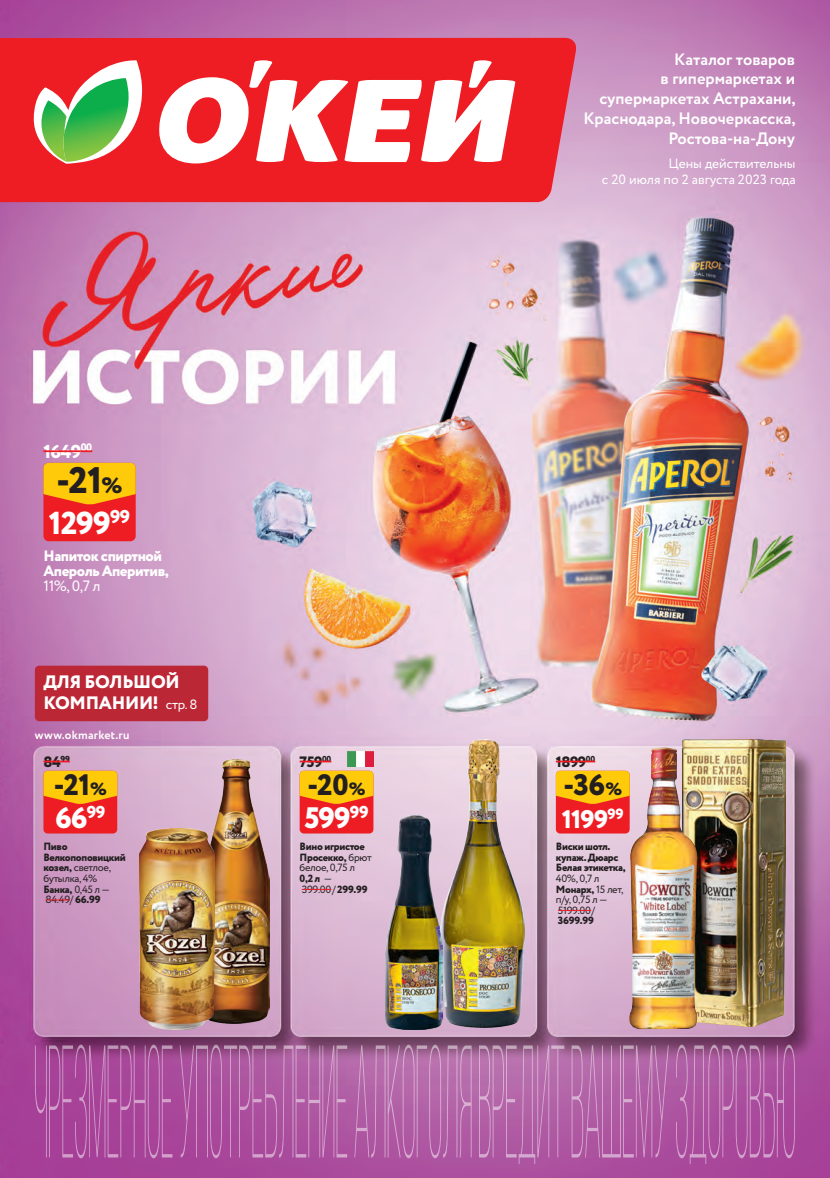
<style>
.page{position:relative;width:830px;height:1178px;background:#fff}
.page>*{position:absolute;margin:0;border:0;box-sizing:border-box;transform-origin:0 0}
.t1{font:800 36.9px "Circe";color:#231f20}
.t2{font:800 31.8px "Circe";color:#fff}
.t3{font:800 29.55px "Circe";color:#231f20}
.t4{font:800 29.55px "Circe";color:#fff}
.t5{font:800 25.5px "Circe";color:#fff}
.t6{font:800 18.75px "Circe";color:#fff}
.t7{font:800 18px/21px "Circe";letter-spacing:-.015em;color:#fff}
.t8{font:700 16.5px/19.8px "Circe";color:#fff;text-align:right}
.t9{font:800 15px/15px "Circe";letter-spacing:-.03em;color:#fff}
.t10{font:800 15px "Circe";letter-spacing:-.03em;color:#231f20}
.t11{font:15px "Circe";color:#fff}
.t12{font:13.5px/16.2px "Circe";color:#fff;text-align:right}
.t13{font:700 12px "Circe";letter-spacing:.02em;color:#fff}
.t14{font:800 10.5px/10.6px "Circe";letter-spacing:-.03em;color:#231f20}
.t15{font:10.5px/10.8px "Circe";letter-spacing:-.03em;color:#231f20}
.s1{font-size:22.2px}
.s2{font-weight:400;font-size:13.5px}
.s3{font-size:17.7px}
.s4{font-weight:400}
.s5{font-weight:800}
</style>
<div class="page">
<img style="left:0;top:0;width:829px;height:1178px">
<img style="left:682px;top:739px;width:102px;height:288px">
<img style="left:629px;top:747px;width:68px;height:282px">
<hr style="left:557px;top:910px;width:34px;height:1px;background:#ee1d23">
<div style="left:555px;top:771px;width:74px;height:62px;background:#ee1d23;border-radius:4px"></div>
<svg style="left:555px;top:771px;width:74px;height:33px;background:#fbb50f"></svg>
<hr style="left:555px;top:761px;width:30px;height:1px;background:#ee1d23">
<img style="left:202px;top:759px;width:67px;height:264px">
<img style="left:139px;top:828px;width:75px;height:201px">
<svg style="left:46px;top:899px;width:24px;height:1px"></svg>
<div style="left:43px;top:771px;width:74px;height:62px;background:#ee1d23;border-radius:4px"></div>
<svg style="left:43px;top:771px;width:74px;height:33px;background:#fbb50e"></svg>
<svg style="left:43px;top:761px;width:27px;height:1px"></svg>
<img style="left:440px;top:739px;width:84px;height:288px">
<img style="left:385px;top:815px;width:57px;height:214px">
<img style="left:347px;top:751px;width:26px;height:16px">
<hr style="left:301px;top:889px;width:30px;height:1px;background:#ee1d23">
<div style="left:299px;top:771px;width:74px;height:62px;background:#ee1d23;border-radius:4px"></div>
<svg style="left:299px;top:771px;width:74px;height:33px;background:#fbb50e"></svg>
<svg style="left:299px;top:761px;width:32px;height:1px"></svg>
<div style="left:43px;top:463px;width:93px;height:78px;background:#ee1d23;border-radius:5px"></div>
<svg style="left:43px;top:463px;width:93px;height:41px;background:#fbb60e"></svg>
<hr style="left:43px;top:450px;width:38px;height:2px;background:#ee1d23">
<svg style="left:81px;top:450px;width:11px;height:2px"></svg>
<div style="left:0;top:38px;width:575px;height:164px;background:#ee1d23"></div>
<svg style="left:158px;top:60px;width:357px;height:103px"></svg>
<svg style="left:33px;top:59px;width:109px;height:105px"></svg>
<svg style="left:35px;top:1045px;width:759px;height:119px;background:#b05ea3"></svg>
<div style="left:35px;top:666px;width:173px;height:55px;background:#bc2736;border-radius:4px"></div>
<h3 class="t6" style="left:43px;top:438px;width:50px">1649<sup>00</sup></h3>
<h1 class="t1" style="left:56px;top:456px;width:68px">-21<span class="s1">%</span></h1>
<h2 class="t2" style="left:49px;top:501px;width:83px">1299<sup>99</sup></h2>
<h3 class="t9" style="left:43px;top:550px;width:127px">Напиток спиртной<br>Апероль Аперитив,</h3>
<h3 class="t11" style="left:43px;top:576px;width:58px">11%, 0,7 л</h3>
<h3 class="t7" style="left:43px;top:672px;width:155px">ДЛЯ БОЛЬШОЙ<br>КОМПАНИИ! <span class="s2">стр. 8</span></h3>
<p class="t13" style="left:35px;top:727px;width:96px">www.okmarket.ru</p>
<h3 class="t10" style="left:43px;top:751px;width:28px">84<sup>99</sup></h3>
<h3 class="t3" style="left:54px;top:765px;width:54px">-21<span class="s3">%</span></h3>
<h3 class="t4" style="left:55px;top:797px;width:52px">66<sup>99</sup></h3>
<p class="t14" style="left:43px;top:842px;width:84px">Пиво<br>Велкопоповицкий козел, <span class="s4">светлое, бутылка, 4%<br></span>Банка, <span class="s4">0,45 л —<br>84.49/</span> 66.99</p>
<h3 class="t10" style="left:299px;top:751px;width:33px">759<sup>00</sup></h3>
<h3 class="t3" style="left:307px;top:765px;width:60px">-20<span class="s3">%</span></h3>
<h3 class="t4" style="left:304px;top:797px;width:66px">599<sup>99</sup></h3>
<p class="t14" style="left:299px;top:842px;width:73px">Вино игристое<br>Просекко, <span class="s4">брют белое, 0,75 л<br></span>0,2 л <span class="s4">—<br>399.00/</span> 299.99</p>
<h3 class="t8" style="left:583px;top:50px;width:214px">Каталог товаров<br>в гипермаркетах и супермаркетах Астрахани,<br>Краснодара, Новочеркасска,<br>Ростова-на-Дону</h3>
<p class="t12" style="left:601px;top:156px;width:195px">Цены действительны<br>с 20 июля по 2 августа 2023 года</p>
<h3 class="t10" style="left:555px;top:751px;width:41px">1899<sup>00</sup></h3>
<h3 class="t3" style="left:563px;top:765px;width:60px">-36<span class="s3">%</span></h3>
<h3 class="t5" style="left:561px;top:802px;width:63px">1199<sup>99</sup></h3>
<p class="t14" style="left:555px;top:842px;width:71px">Виски шотл. купаж. Дюарс<br>Белая этикетка,</p>
<p class="t15" style="left:555px;top:873px;width:69px">40%, 0,7 л<br><span class="s5">Монарх,</span> 15 лет, п/у, 0,75 л —<br>5199.00/</p>
<p class="t14" style="left:557px;top:916px;width:37px">3699.99</p>
</div>
